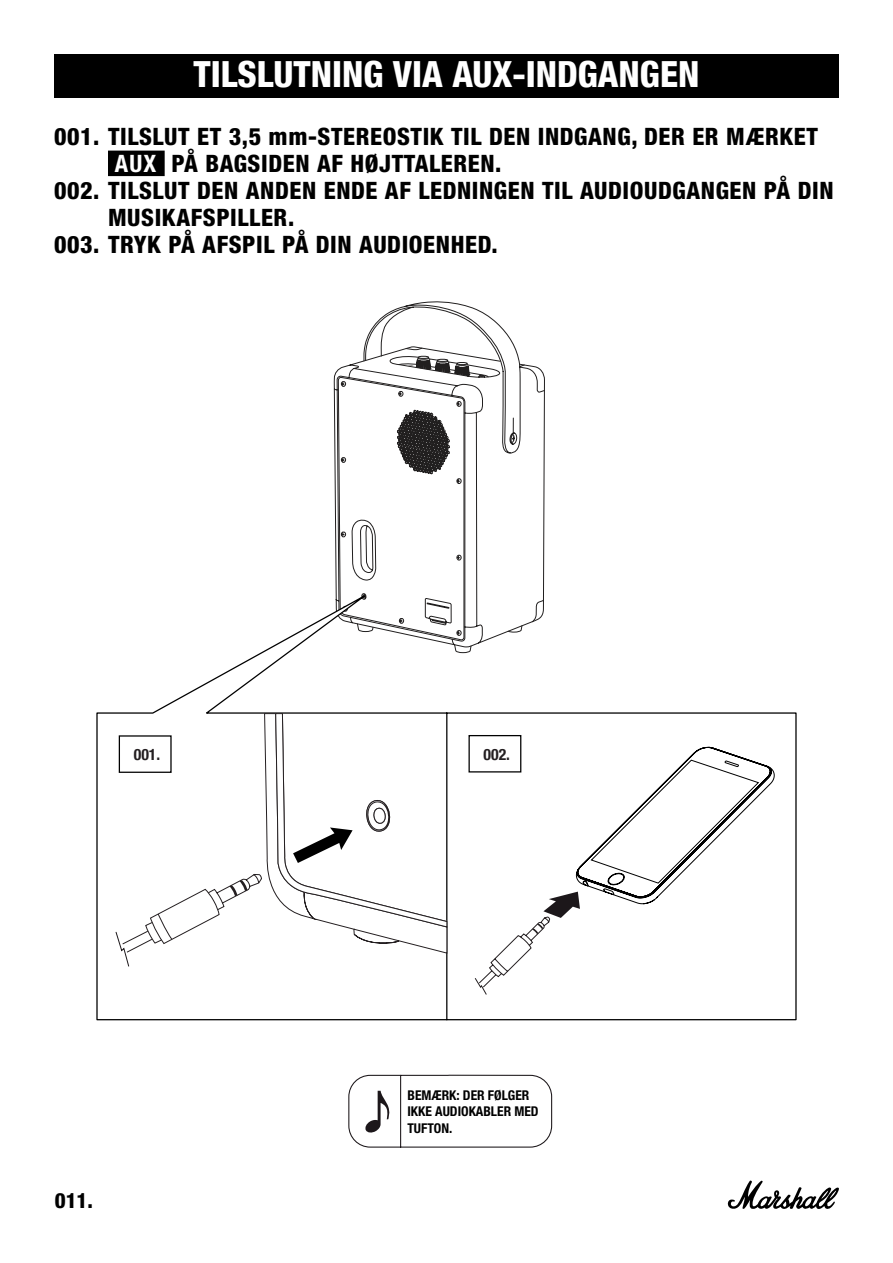
<style>
.page{position:relative;width:893px;height:1263px;background:#fff}
.page>*{position:absolute;margin:0;border:0;box-sizing:border-box;transform-origin:0 0}
.t1{font:800 condensed 36px "Helvetica Neue LT Com";color:#fff}
.t2{font:800 condensed 24px "Helvetica Neue LT Std";letter-spacing:.025em;color:#000}
.t3{font:800 condensed 21px "Helvetica Neue LT Std";color:#000}
.t4{font:700 condensed 15.75px "Helvetica Neue";color:#241f21}
.t5{font:700 condensed 13.5px/16.5px "Helvetica Neue LT Std";color:#000}
.s1{font-weight:700;color:#fff}
</style>
<div class="page">
<svg style="left:727px;top:1180px;width:112px;height:29px"></svg>
<div style="left:54px;top:54px;width:785px;height:44px;background:#000"></div>
<div style="left:108px;top:151px;width:57px;height:25px;background:#000"></div>
<svg style="left:348px;top:1074px;width:205px;height:74px"></svg>
<svg style="left:365px;top:301px;width:148px;height:41px"></svg>
<svg style="left:96px;top:712px;width:701px;height:309px"></svg>
<svg style="left:115px;top:342px;width:660px;height:653px"></svg>
<h1 class="t1" style="left:194px;top:52px;width:507px">TILSLUTNING VIA AUX-INDGANGEN</h1>
<p class="t2" style="left:54px;top:122px;width:765px">001. TILSLUT ET 3,5 mm-STEREOSTIK TIL DEN INDGANG, DER ER MÆRKET</p>
<p class="t2" style="left:115px;top:149px;width:388px"><span class="s1">AUX</span> PÅ BAGSIDEN AF HØJTTALEREN.</p>
<p class="t2" style="left:54px;top:176px;width:781px">002. TILSLUT DEN ANDEN ENDE AF LEDNINGEN TIL AUDIOUDGANGEN PÅ DIN</p>
<p class="t2" style="left:108px;top:203px;width:188px">MUSIKAFSPILLER.</p>
<p class="t2" style="left:54px;top:230px;width:445px">003. TRYK PÅ AFSPIL PÅ DIN AUDIOENHED.</p>
<p class="t4" style="left:134px;top:741px;width:28px">001.</p>
<p class="t4" style="left:484px;top:741px;width:28px">002.</p>
<p class="t3" style="left:55px;top:1187px;width:40px">011.</p>
<p class="t5" style="left:407px;top:1086px;width:133px">BEMÆRK: DER FØLGER<br>IKKE AUDIOKABLER MED<br>TUFTON.</p>
</div>
